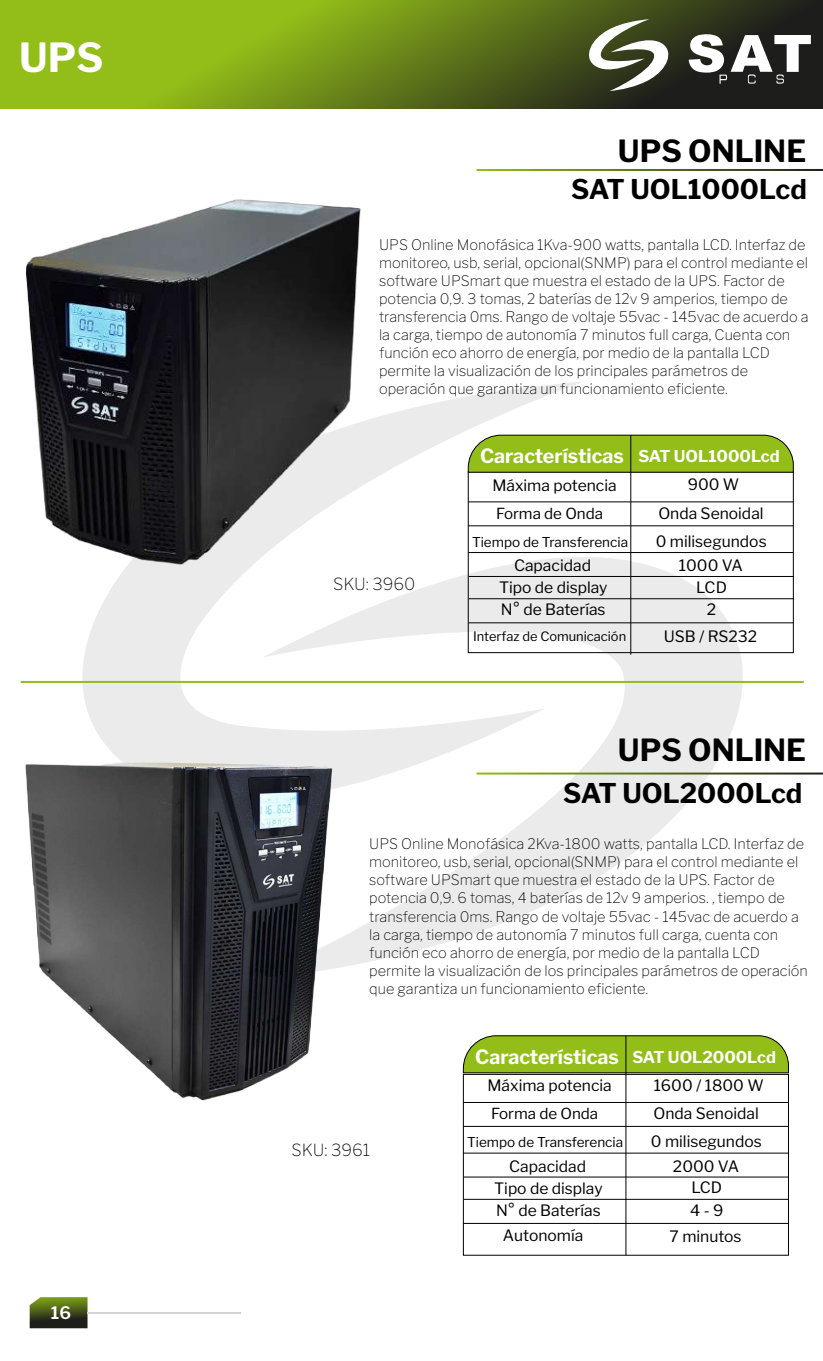
<style>
.page{position:relative;width:823px;height:1361px;background:#fff}
.page>*{position:absolute;margin:0;border:0;box-sizing:border-box;transform-origin:0 0}
.t1{font:700 39.8px "Libre Franklin";color:#fff}
.t2{font:700 30.4px "Libre Franklin";color:#000}
.t3{font:700 27px "Libre Franklin";color:#000}
.t4{font:700 19.6px "Libre Franklin";color:#fff}
.t5{font:600 17.2px "Libre Franklin";color:#fff}
.t6{font:100 16.6px "Libre Franklin";color:#000}
.t7{font:700 16.2px "Libre Franklin";color:#fff}
.t8{font:15.6px/28.4px "Libre Franklin";color:#000;text-align:center}
.t9{font:15.2px "Libre Franklin";color:#000}
.t10{font:100 14.4px/18px "Libre Franklin";color:#000}
.t11{font:13.6px "Libre Franklin";color:#000}
.t12{font:12.8px "Libre Franklin";color:#000}
</style>
<div class="page">
<svg style="left:82px;top:382px;width:501px;height:345px;fill:#ebebeb"></svg>
<svg style="left:252px;top:500px;width:490px;height:461px"></svg>
<img style="left:25px;top:199px;width:371px;height:379px">
<svg style="left:1px;top:0;width:821px;height:109px;background:#6a8619"></svg>
<svg style="left:583px;top:19px;width:90px;height:72px"></svg>
<svg style="left:688px;top:34px;width:122px;height:50px"></svg>
<svg style="left:467px;top:473px;width:326px;height:180px"></svg>
<svg style="left:467px;top:435px;width:326px;height:38px;background:#8fb620"></svg>
<hr style="left:630px;top:435px;width:1px;height:219px;background:#000">
<hr style="left:468px;top:501px;width:324px;height:1px;background:#000">
<hr style="left:468px;top:525px;width:324px;height:1px;background:#000">
<hr style="left:468px;top:552px;width:324px;height:1px;background:#000">
<hr style="left:21px;top:681px;width:782px;height:2px;background:#93be19">
<hr style="left:476px;top:772px;width:346px;height:2px;background:#fff">
<hr style="left:468px;top:576px;width:325px;height:1px;background:#000">
<hr style="left:468px;top:598px;width:325px;height:1px;background:#000">
<hr style="left:468px;top:622px;width:324px;height:1px;background:#000">
<svg style="left:462px;top:1074px;width:326px;height:181px"></svg>
<svg style="left:462px;top:1035px;width:326px;height:38px;background:#90b721"></svg>
<hr style="left:625px;top:1035px;width:1px;height:220px;background:#000">
<hr style="left:463px;top:1102px;width:325px;height:1px;background:#000">
<hr style="left:463px;top:1126px;width:325px;height:1px;background:#000">
<hr style="left:463px;top:1152px;width:325px;height:1px;background:#000">
<hr style="left:463px;top:1176px;width:325px;height:1px;background:#000">
<hr style="left:463px;top:1199px;width:325px;height:1px;background:#000">
<hr style="left:463px;top:1223px;width:325px;height:1px;background:#000">
<img style="left:25px;top:727px;width:348px;height:374px">
<svg style="left:30px;top:1297px;width:57px;height:31px;background:#485520"></svg>
<hr style="left:87px;top:1312px;width:154px;height:1px;background:#d1d3d4">
<h1 class="t1" style="left:19px;top:27px;width:86px">UPS</h1>
<p class="t5" style="left:51px;top:1299px;width:22px">16</p>
<h2 class="t2" style="left:617px;top:127px;width:190px">UPS ONLINE</h2>
<h3 class="t3" style="left:571px;top:168px;width:237px">SAT UOL1000Lcd</h3>
<p class="t10" style="left:379px;top:234px;width:431px">UPS Online Monofásica 1Kva-900 watts, pantalla LCD. Interfaz de monitoreo, usb, serial, opcional(SNMP) para el control mediante el software UPSmart que muestra el estado de la UPS. Factor de potencia 0,9. 3 tomas, 2 baterías de 12v 9 amperios, tiempo de transferencia 0ms. Rango de voltaje 55vac - 145vac de acuerdo a la carga, tiempo de autonomía 7 minutos full carga, Cuenta con función eco ahorro de energía, por medio de la pantalla LCD permite la visualización de los principales parámetros de operación que garantiza un funcionamiento eficiente.</p>
<p class="t6" style="left:333px;top:571px;width:84px">SKU: 3960</p>
<h3 class="t4" style="left:479px;top:441px;width:145px">Características</h3>
<p class="t8" style="left:492px;top:469px;width:126px">Máxima potencia</p>
<p class="t9" style="left:496px;top:501px;width:108px">Forma de Onda</p>
<p class="t11" style="left:471px;top:531px;width:157px">Tiempo de Transferencia</p>
<p class="t8" style="left:513px;top:550px;width:78px">Capacidad</p>
<p class="t7" style="left:638px;top:444px;width:143px">SAT UOL1000Lcd</p>
<p class="t8" style="left:655px;top:469px;width:112px">900 W<br>Onda Senoidal<br>0 milisegundos</p>
<p class="t8" style="left:678px;top:550px;width:65px">1000 VA</p>
<p class="t8" style="left:498px;top:572px;width:110px">Tipo de display</p>
<p class="t8" style="left:695px;top:571px;width:32px">LCD</p>
<p class="t8" style="left:500px;top:594px;width:106px">N° de Baterías</p>
<p class="t8" style="left:706px;top:594px;width:11px">2</p>
<p class="t12" style="left:473px;top:626px;width:154px">Interfaz de Comunicación</p>
<p class="t8" style="left:663px;top:620px;width:95px">USB / RS232</p>
<h2 class="t2" style="left:617px;top:726px;width:190px">UPS ONLINE</h2>
<h3 class="t3" style="left:563px;top:772px;width:240px">SAT UOL2000Lcd</h3>
<p class="t10" style="left:369px;top:833px;width:440px">UPS Online Monofásica 2Kva-1800 watts, pantalla LCD. Interfaz de monitoreo, usb, serial, opcional(SNMP) para el control mediante el software UPSmart que muestra el estado de la UPS. Factor de potencia 0,9. 6 tomas, 4 baterías de 12v 9 amperios. , tiempo de transferencia 0ms. Rango de voltaje 55vac - 145vac de acuerdo a la carga, tiempo de autonomía 7 minutos full carga, cuenta con función eco ahorro de energía, por medio de la pantalla LCD permite la visualización de los principales parámetros de operación que garantiza un funcionamiento eficiente.</p>
<p class="t6" style="left:291px;top:1136px;width:80px">SKU: 3961</p>
<h3 class="t4" style="left:475px;top:1041px;width:145px">Características</h3>
<p class="t8" style="left:487px;top:1070px;width:126px">Máxima potencia</p>
<p class="t9" style="left:491px;top:1102px;width:108px">Forma de Onda</p>
<p class="t11" style="left:467px;top:1131px;width:157px">Tiempo de Transferencia</p>
<p class="t8" style="left:509px;top:1150px;width:78px">Capacidad</p>
<p class="t7" style="left:632px;top:1044px;width:145px">SAT UOL2000Lcd</p>
<p class="t8" style="left:650px;top:1069px;width:114px;text-align:left">1600 / 1800 W<br>Onda Senoidal<br>0 milisegundos</p>
<p class="t8" style="left:672px;top:1150px;width:67px">2000 VA</p>
<p class="t8" style="left:494px;top:1172px;width:110px">Tipo de display</p>
<p class="t8" style="left:691px;top:1172px;width:32px">LCD</p>
<p class="t8" style="left:496px;top:1194px;width:106px">N° de Baterías</p>
<p class="t8" style="left:689px;top:1194px;width:35px">4 - 9</p>
<p class="t8" style="left:502px;top:1220px;width:82px">Autonomía</p>
<p class="t8" style="left:669px;top:1220px;width:73px">7 minutos</p>
</div>
